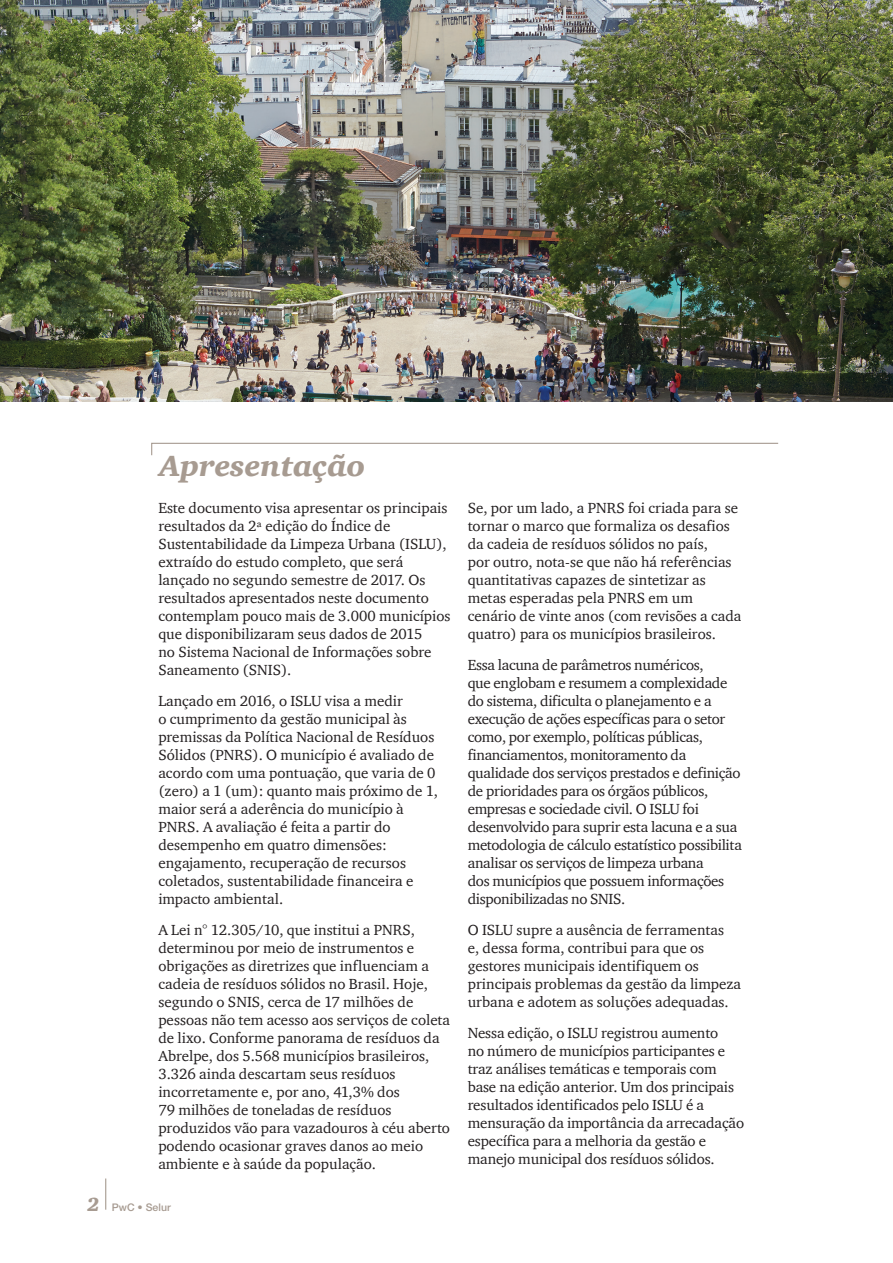
<style>
.page{position:relative;width:893px;height:1263px;background:#fff}
.page>*{position:absolute;margin:0;border:0;box-sizing:border-box;transform-origin:0 0}
.t1{font:italic 900 30px "ITC Charter Com";color:#a79b91}
.t2{font:15px/18px "ITC Charter Com";color:#231f20}
.t3{font:15px/18px "ITC Charter Com";letter-spacing:-.02em;color:#231f20}
.t4{font:500 10.5px "Helvetica Neue";color:#a79b91}
.s1{font-family:"ITC Charter Com";font-weight:900;font-style:italic;font-size:19.5px}
</style>
<div class="page">
<hr style="left:105px;top:1178px;width:1px;height:32px;background:#a79b91">
<img style="left:0;top:0;width:893px;height:402px">
<svg style="left:151px;top:442px;width:628px;height:14px"></svg>
<h1 class="t1" style="left:159px;top:448px;width:208px">Apresentação</h1>
<p class="t2" style="left:158px;top:499px;width:294px">Este documento visa apresentar os principais resultados da 2ª edição do Índice de Sustentabilidade da Limpeza Urbana (ISLU), extraído do estudo completo, que será lançado no segundo semestre de 2017. Os resultados apresentados neste documento contemplam pouco mais de 3.000 municípios que disponibilizaram seus dados de 2015<br>no Sistema Nacional de Informações sobre Saneamento (SNIS).</p>
<p class="t2" style="left:158px;top:692px;width:281px">Lançado em 2016, o ISLU visa a medir<br>o cumprimento da gestão municipal às premissas da Política Nacional de Resíduos Sólidos (PNRS). O município é avaliado de acordo com uma pontuação, que varia de 0 (zero) a 1 (um): quanto mais próximo de 1, maior será a aderência do município à PNRS. A avaliação é feita a partir do desempenho em quatro dimensões: engajamento, recuperação de recursos coletados, sustentabilidade financeira e impacto ambiental.</p>
<p class="t2" style="left:158px;top:920px;width:293px">A Lei n° 12.305/10, que institui a PNRS, determinou por meio de instrumentos e obrigações as diretrizes que influenciam a cadeia de resíduos sólidos no Brasil. Hoje, segundo o SNIS, cerca de 17 milhões de pessoas não tem acesso aos serviços de coleta de lixo. Conforme panorama de resíduos da Abrelpe, dos 5.568 municípios brasileiros, 3.326 ainda descartam seus resíduos incorretamente e, por ano, 41,3% dos<br>79 milhões de toneladas de resíduos produzidos vão para vazadouros à céu aberto podendo ocasionar graves danos ao meio ambiente e à saúde da população.</p>
<p class="t4" style="left:87px;top:1201px;width:85px"><span class="s1">2</span> PwC • Selur</p>
<p class="t2" style="left:468px;top:499px;width:275px">Se, por um lado, a PNRS foi criada para se tornar o marco que formaliza os desafios da cadeia de resíduos sólidos no país,<br>por outro, nota-se que não há referências quantitativas capazes de sintetizar as metas esperadas pela PNRS em um cenário de vinte anos (com revisões a cada quatro) para os municípios brasileiros.</p>
<p class="t3" style="left:468px;top:656px;width:276px">Essa lacuna de parâmetros numéricos,<br>que englobam e resumem a complexidade do sistema, dificulta o planejamento e a execução de ações específicas para o setor como, por exemplo, políticas públicas, financiamentos, monitoramento da qualidade dos serviços prestados e definição de prioridades para os órgãos públicos, empresas e sociedade civil. O ISLU foi desenvolvido para suprir esta lacuna e a sua metodologia de cálculo estatístico possibilita analisar os serviços de limpeza urbana<br>dos municípios que possuem informações disponibilizadas no SNIS.</p>
<p class="t2" style="left:468px;top:920px;width:275px">O ISLU supre a ausência de ferramentas<br>e, dessa forma, contribui para que os gestores municipais identifiquem os principais problemas da gestão da limpeza urbana e adotem as soluções adequadas.</p>
<p class="t2" style="left:468px;top:1023px;width:278px">Nessa edição, o ISLU registrou aumento<br>no número de municípios participantes e traz análises temáticas e temporais com base na edição anterior. Um dos principais resultados identificados pelo ISLU é a mensuração da importância da arrecadação específica para a melhoria da gestão e manejo municipal dos resíduos sólidos.</p>
</div>
